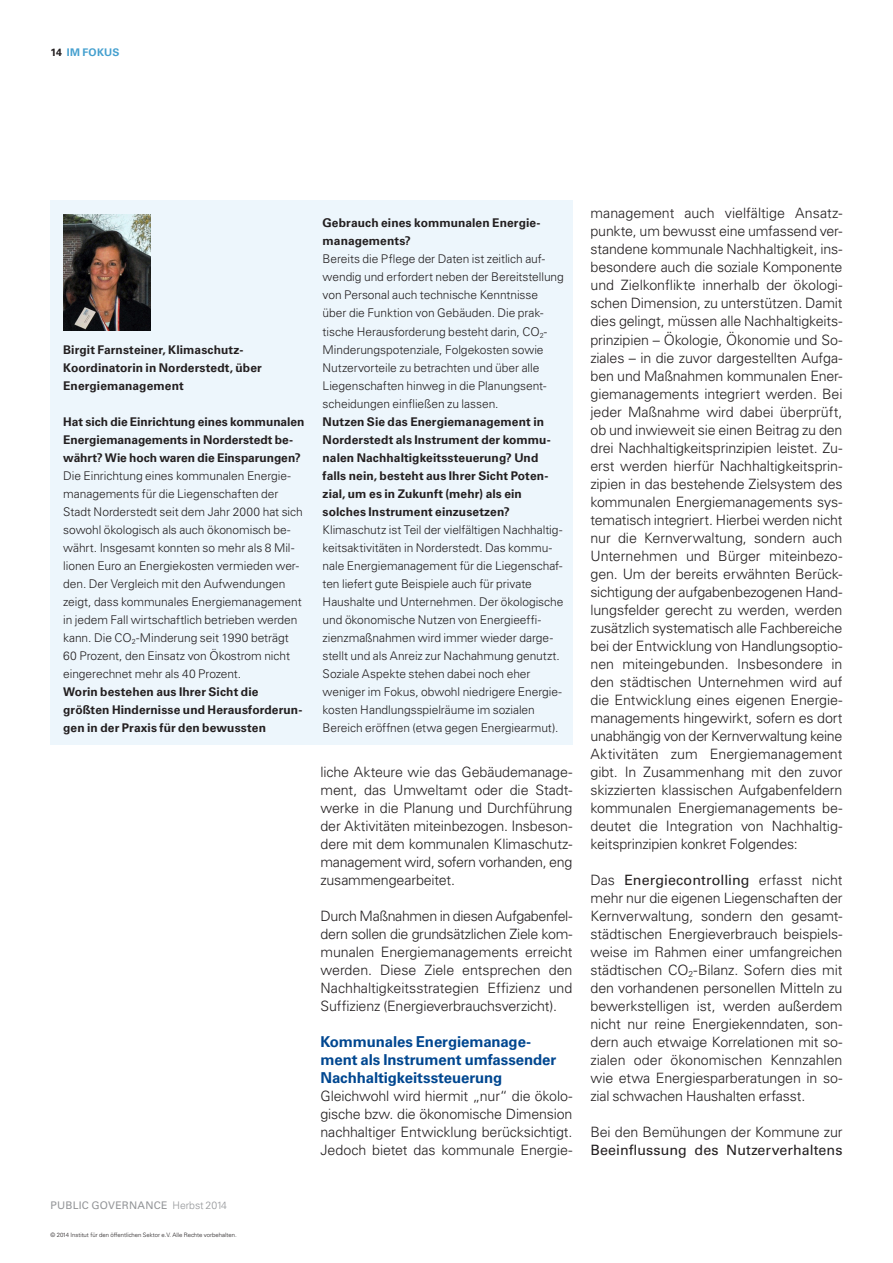
<style>
.page{position:relative;width:893px;height:1263px;background:#fff}
.page>*{position:absolute;margin:0;border:0;box-sizing:border-box;transform-origin:0 0}
.Subhead_1___U65_10_1{font:700 15px/18px "Univers LT Std";letter-spacing:-.01em;color:#014790}
.Fließ___U45_9_5_12{font:300 14.25px/18px "Univers LT Std";letter-spacing:-.01em;color:#231f20;text-align:justify}
.Fließ___U45_9_5_12-2{font:14.25px/18px "Univers LT Std";letter-spacing:.005em;color:#231f20}
.Kasten_Head_U65_8_12{font:300 12px/18px "Univers LT Std";letter-spacing:-.005em;color:#231f20}
.Kasten_Head_U65_8_12-2{font:700 12px/18px "Univers LT Std";letter-spacing:.005em;color:#231f20}
.t1{font:10.5px "Univers LT Std";letter-spacing:.02em;color:#939598}
.Kolumne_oben___U65_7{font:700 10.5px "Univers LT Std";letter-spacing:.02em;color:#45a0cf}
.Copyright{font:300 6px "Univers";color:#231f20}
.s1{color:#231f20}
.s2{font-weight:300}
.s3{font-weight:400}
</style>
<div class="page">
<div style="left:50px;top:200px;width:522px;height:545px;background:#edf6fc"></div>
<img style="left:64px;top:215px;width:87px;height:115px">
<p class="Kolumne_oben___U65_7" style="left:50px;top:47px;width:71px"><span class="s1">14</span> IM FOKUS</p>
<p class="Kasten_Head_U65_8_12-2" style="left:63px;top:340px;width:200px">Birgit Farnsteiner, Klimaschutz-<br>Koordinatorin in Norderstedt, über<br>Energiemanagement</p>
<p class="Kasten_Head_U65_8_12-2" style="left:63px;top:412px;width:243px">Hat sich die Einrichtung eines kommunalen<br>Energiemanagements in Norderstedt be&shy;währt? Wie hoch waren die Einsparungen?</p>
<p class="Kasten_Head_U65_8_12" style="left:63px;top:466px;width:241px">Die Einrichtung eines kommunalen Energie&shy;managements für die Liegenschaften der Stadt Norderstedt seit dem Jahr 2000 hat sich sowohl ökologisch als auch ökonomisch be&shy;währt. Insgesamt konnten so mehr als 8 Mil&shy;lionen Euro an Energiekosten vermieden wer&shy;den. Der Vergleich mit den Aufwendungen zeigt, dass kommunales Energiemanagement in jedem Fall wirtschaftlich betrieben werden kann. Die CO<sub>2</sub>-Minderung seit 1990 beträgt 60 Prozent, den Einsatz von Ökostrom nicht eingerechnet mehr als 40 Prozent.</p>
<p class="Kasten_Head_U65_8_12-2" style="left:63px;top:682px;width:240px">Worin bestehen aus Ihrer Sicht die größten Hindernisse und Herausforderun&shy;gen in der Praxis für den bewussten</p>
<p class="Kasten_Head_U65_8_12-2" style="left:323px;top:214px;width:219px">Gebrauch eines kommunalen Energie&shy;managements?</p>
<p class="Kasten_Head_U65_8_12" style="left:323px;top:250px;width:243px">Bereits die Pflege der Daten ist zeitlich auf&shy;wendig und erfordert neben der Bereitstellung von Personal auch technische Kenntnisse über die Funktion von Gebäuden. Die prak&shy;tische Herausforderung besteht darin, CO<sub>2</sub>- Minderungspotenziale, Folgekosten sowie Nutzervorteile zu betrachten und über alle Liegenschaften hinweg in die Planungsent&shy;scheidungen einfließen zu lassen.</p>
<p class="Kasten_Head_U65_8_12-2" style="left:323px;top:412px;width:230px">Nutzen Sie das Energiemanagement in Norderstedt als Instrument der kommu&shy;nalen Nachhaltigkeitssteuerung? Und falls nein, besteht aus Ihrer Sicht Poten&shy;zial, um es in Zukunft (mehr) als ein solches Instrument einzusetzen?</p>
<p class="Kasten_Head_U65_8_12" style="left:323px;top:520px;width:242px">Klimaschutz ist Teil der vielfältigen Nachhaltig&shy;keitsaktivitäten in Norderstedt. Das kommu&shy;nale Energiemanagement für die Liegenschaf&shy;ten liefert gute Beispiele auch für private Haushalte und Unternehmen. Der ökologische und ökonomische Nutzen von Energieeffi&shy;zienzmaßnahmen wird immer wieder darge&shy;stellt und als Anreiz zur Nachahmung genutzt.<br>Soziale Aspekte stehen dabei noch eher weniger im Fokus, obwohl niedrigere Energie&shy;kosten Handlungsspielräume im sozialen Bereich eröffnen (etwa gegen Energiearmut).</p>
<p class="Fließ___U45_9_5_12" style="left:320px;top:762px;width:254px">liche Akteure wie das Gebäudemanage&shy;ment, das Umweltamt oder die Stadt&shy;werke in die Planung und Durchführung der Aktivitäten miteinbezogen. Insbeson&shy;dere mit dem kommunalen Klimaschutz&shy;management wird, sofern vorhanden, eng zusammengearbeitet.</p>
<p class="Fließ___U45_9_5_12" style="left:320px;top:906px;width:253px">Durch Maßnahmen in diesen Aufgabenfel&shy;dern sollen die grundsätzlichen Ziele kom&shy;munalen Energiemanagements erreicht werden. Diese Ziele entsprechen den Nachhaltigkeitsstrategien Effizienz und Suffizienz (Energieverbrauchsverzicht).</p>
<p class="Subhead_1___U65_10_1" style="left:320px;top:1032px;width:237px">Kommunales Energiemanage&shy;ment als Instrument umfassender<br>Nachhaltigkeitssteuerung</p>
<p class="Fließ___U45_9_5_12" style="left:320px;top:1086px;width:254px">Gleichwohl wird hiermit „nur“ die ökolo&shy;gische bzw. die ökonomische Dimension nachhaltiger Entwicklung berücksichtigt.<br>Jedoch bietet das kommunale Energie-</p>
<p class="t1" style="left:50px;top:1199px;width:178px">PUBLIC GOVERNANCE <span class="s2">Herbst 2014</span></p>
<p class="Copyright" style="left:50px;top:1231px;width:188px">© 2014 Institut für den öffentlichen Sektor e.V. Alle Rechte vorbehalten.</p>
<p class="Fließ___U45_9_5_12" style="left:590px;top:204px;width:254px">management auch vielfältige Ansatz&shy;punkte, um bewusst eine umfassend ver&shy;standene kommunale Nachhaltigkeit, ins&shy;besondere auch die soziale Komponente und Zielkonflikte innerhalb der ökologi&shy;schen Dimension, zu unterstützen. Damit dies gelingt, müssen alle Nachhaltigkeits&shy;prinzipien – Ökologie, Ökonomie und So&shy;ziales – in die zuvor dargestellten Aufga&shy;ben und Maßnahmen kommunalen Ener&shy;giemanagements integriert werden. Bei jeder Maßnahme wird dabei überprüft, ob und inwieweit sie einen Beitrag zu den drei Nachhaltigkeitsprinzipien leistet. Zu&shy;erst werden hierfür Nachhaltigkeitsprin&shy;zipien in das bestehende Zielsystem des kommunalen Energiemanagements sys&shy;tematisch integriert. Hierbei werden nicht nur die Kernverwaltung, sondern auch Unternehmen und Bürger miteinbezo&shy;gen. Um der bereits erwähnten Berück&shy;sichtigung der aufgabenbezogenen Hand&shy;lungsfelder gerecht zu werden, werden zusätzlich systematisch alle Fachbereiche bei der Entwicklung von Handlungsoptio&shy;nen miteingebunden. Insbesondere in den städtischen Unternehmen wird auf die Entwicklung eines eigenen Energie&shy;managements hingewirkt, sofern es dort unabhängig von der Kernverwaltung keine Aktivitäten zum Energiemanagement gibt. In Zusammenhang mit den zuvor skizzierten klassischen Aufgabenfeldern kommunalen Energiemanagements be&shy;deutet die Integration von Nachhaltig&shy;keitsprinzipien konkret Folgendes:</p>
<p class="Fließ___U45_9_5_12" style="left:590px;top:870px;width:254px">Das <span class="s3">Energiecontrolling</span> erfasst nicht mehr nur die eigenen Liegenschaften der Kernverwaltung, sondern den gesamt&shy;städtischen Energieverbrauch beispiels&shy;weise im Rahmen einer umfangreichen städtischen CO<sub>2</sub>-Bilanz. Sofern dies mit den vorhandenen personellen Mitteln zu bewerkstelligen ist, werden außerdem nicht nur reine Energiekenndaten, son&shy;dern auch etwaige Korrelationen mit so&shy;zialen oder ökonomischen Kennzahlen wie etwa Energiesparberatungen in so&shy;zial schwachen Haushalten erfasst.</p>
<p class="Fließ___U45_9_5_12-2" style="left:590px;top:1122px;width:254px"><span class="s2">Bei den Bemühungen der Kommune zur<br></span>Beeinflussung des Nutzerverhaltens</p>
</div>
